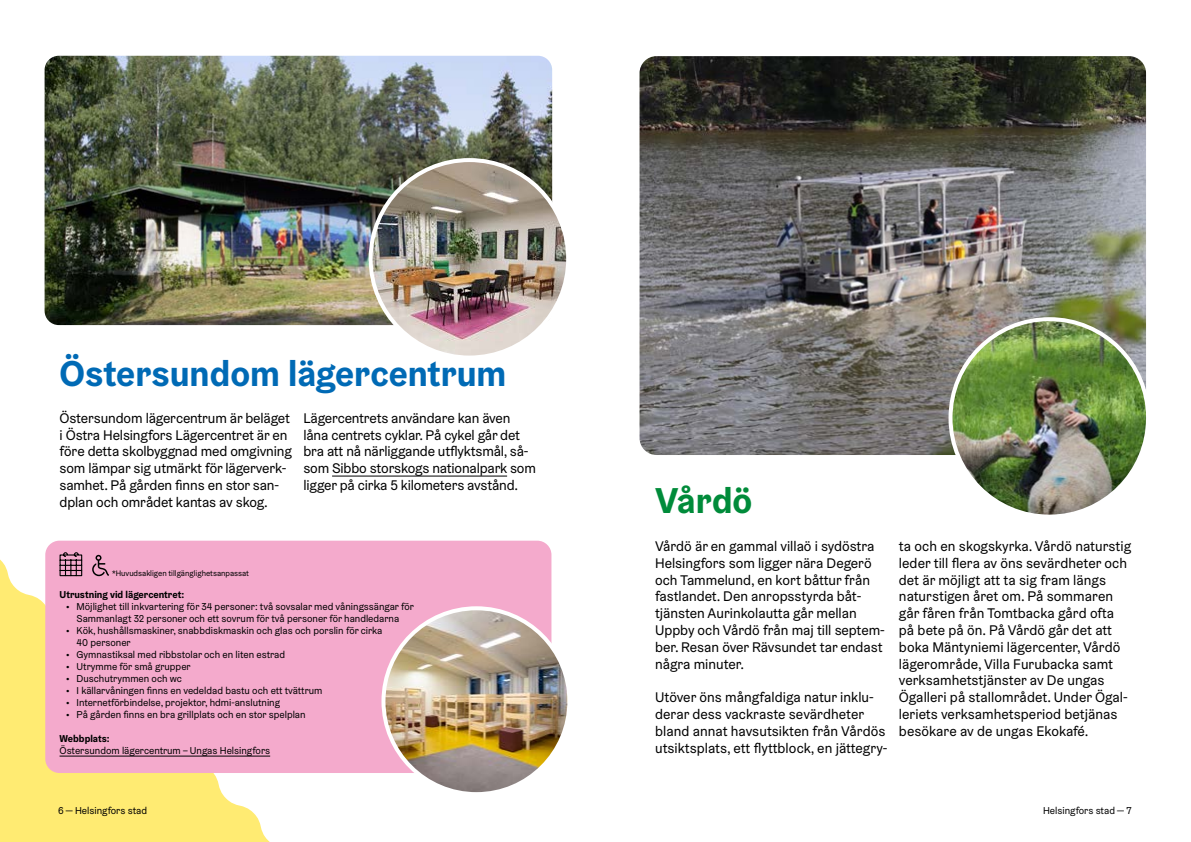
<style>
.page{position:relative;width:1191px;height:842px;background:#fff}
.page>*{position:absolute;margin:0;border:0;box-sizing:border-box;transform-origin:0 0}
.t1{font:700 36px "Helsinki Grotesk";color:#006ab5}
.t2{font:700 36px "Helsinki Grotesk";color:#008b3a}
.t3{font:14px/16.8px "Helsinki Grotesk";color:#000}
.t4{font:10px/12px "Helsinki Grotesk";color:#000;text-align:center}
.t5{font:700 10px "Helsinki Grotesk";color:#000}
.t6{font:8px "Helsinki Grotesk";color:#000}
.s1{font-weight:700}
</style>
<div class="page">
<svg style="left:0;top:540px;width:311px;height:302px;fill:#ffeb72"></svg>
<div style="left:45px;top:541px;width:506px;height:232px;background:#f4aacc;border-radius:14px"></div>
<div style="left:505px;top:740px;width:72px;height:70px;background:#fff"></div>
<img style="left:383px;top:608px;width:186px;height:186px;border-radius:93px">
<div style="left:381px;top:606px;width:190px;height:190px;border:4px solid #fff;border-radius:50%"></div>
<img style="left:639px;top:56px;width:507px;height:399px">
<img style="left:950px;top:320px;width:197px;height:194px">
<div style="left:948px;top:317px;width:202px;height:202px;border:4px solid #fff;border-radius:50%"></div>
<img style="left:45px;top:56px;width:507px;height:269px">
<img style="left:371px;top:160px;width:197px;height:198px;border-radius:99px">
<div style="left:369px;top:158px;width:201px;height:202px;border:4px solid #fff;border-radius:50%"></div>
<hr style="left:60px;top:756px;width:210px;height:1px;background:#000">
<hr style="left:332px;top:476px;width:175px;height:1px;background:#000">
<svg style="left:59px;top:552px;width:24px;height:25px"></svg>
<svg style="left:92px;top:555px;width:17px;height:21px"></svg>
<h1 class="t1" style="left:60px;top:351px;width:448px">Östersundom lägercentrum</h1>
<p class="t3" style="left:60px;top:409px;width:234px">Östersundom lägercentrum är beläget i Östra Helsingfors Lägercentret är en före detta skolbyggnad med omgivning som lämpar sig utmärkt för lägerverk&shy;samhet. På gården finns en stor san&shy;dplan och området kantas av skog.</p>
<p class="t3" style="left:303px;top:409px;width:234px">Lägercentrets användare kan även låna centrets cyklar. På cykel går det bra att nå närliggande utflyktsmål, så&shy;som Sibbo storskogs nationalpark som ligger på cirka 5 kilometers avstånd.</p>
<p class="t6" style="left:112px;top:568px;width:138px">*Huvudsakligen tillgänglighetsanpassat</p>
<p class="t5" style="left:60px;top:588px;width:126px">Utrustning vid lägercentret:</p>
<p class="t4" style="left:66px;top:600px;width:349px"><span class="s1">•</span> Möjlighet till inkvartering för 34 personer: två sovsalar med våningssängar för<br>Sammanlagt 32 personer och ett sovrum för två personer för handledarna</p>
<p class="t4" style="left:77px;top:624px;width:307px;text-align:left;text-indent:-10px"><span class="s1">•</span> Kök, hushållsmaskiner, snabbdiskmaskin och glas och porslin för cirka<br>40 personer</p>
<p class="t4" style="left:66px;top:648px;width:220px"><span class="s1">•</span> Gymnastiksal med ribbstolar och en liten estrad</p>
<p class="t4" style="left:66px;top:660px;width:126px"><span class="s1">•</span> Utrymme för små grupper</p>
<p class="t4" style="left:66px;top:672px;width:117px"><span class="s1">•</span> Duschutrymmen och wc</p>
<p class="t4" style="left:66px;top:684px;width:258px"><span class="s1">•</span> I källarvåningen finns en vedeldad bastu och ett tvättrum</p>
<p class="t4" style="left:66px;top:696px;width:215px"><span class="s1">•</span> Internetförbindelse, projektor, hdmi-anslutning</p>
<p class="t4" style="left:66px;top:708px;width:241px"><span class="s1">•</span> På gården finns en bra grillplats och en stor spelplan</p>
<p class="t5" style="left:60px;top:732px;width:51px">Webbplats:</p>
<p class="t4" style="left:60px;top:744px;width:212px">Östersundom lägercentrum – Ungas Helsingfors</p>
<h1 class="t2" style="left:655px;top:477px;width:99px">Vårdö</h1>
<p class="t3" style="left:655px;top:537px;width:231px">Vårdö är en gammal villaö i sydöstra Helsingfors som ligger nära Degerö och Tammelund, en kort båttur från fastlandet. Den anropsstyrda båt&shy;tjänsten Aurinkolautta går mellan Uppby och Vårdö från maj till septem&shy;ber. Resan över Rävsundet tar endast några minuter.</p>
<p class="t3" style="left:655px;top:689px;width:234px">Utöver öns mångfaldiga natur inklu&shy;derar dess vackraste sevärdheter bland annat havsutsikten från Vårdös utsiktsplats, ett flyttblock, en jättegry-</p>
<p class="t3" style="left:899px;top:537px;width:234px">ta och en skogskyrka. Vårdö naturstig leder till flera av öns sevärdheter och det är möjligt att ta sig fram längs naturstigen året om. På sommaren går fåren från Tomtbacka gård ofta på bete på ön. På Vårdö går det att boka Mäntyniemi lägercenter, Vårdö lägerområde, Villa Furubacka samt verksamhetstjänster av De ungas Ögalleri på stallområdet. Under Ögal&shy;leriets verksamhetsperiod betjänas besökare av de ungas Ekokafé.</p>
<p class="t4" style="left:58px;top:804px;width:90px">6 — Helsingfors stad</p>
<p class="t4" style="left:1043px;top:804px;width:90px">Helsingfors stad — 7</p>
</div>
